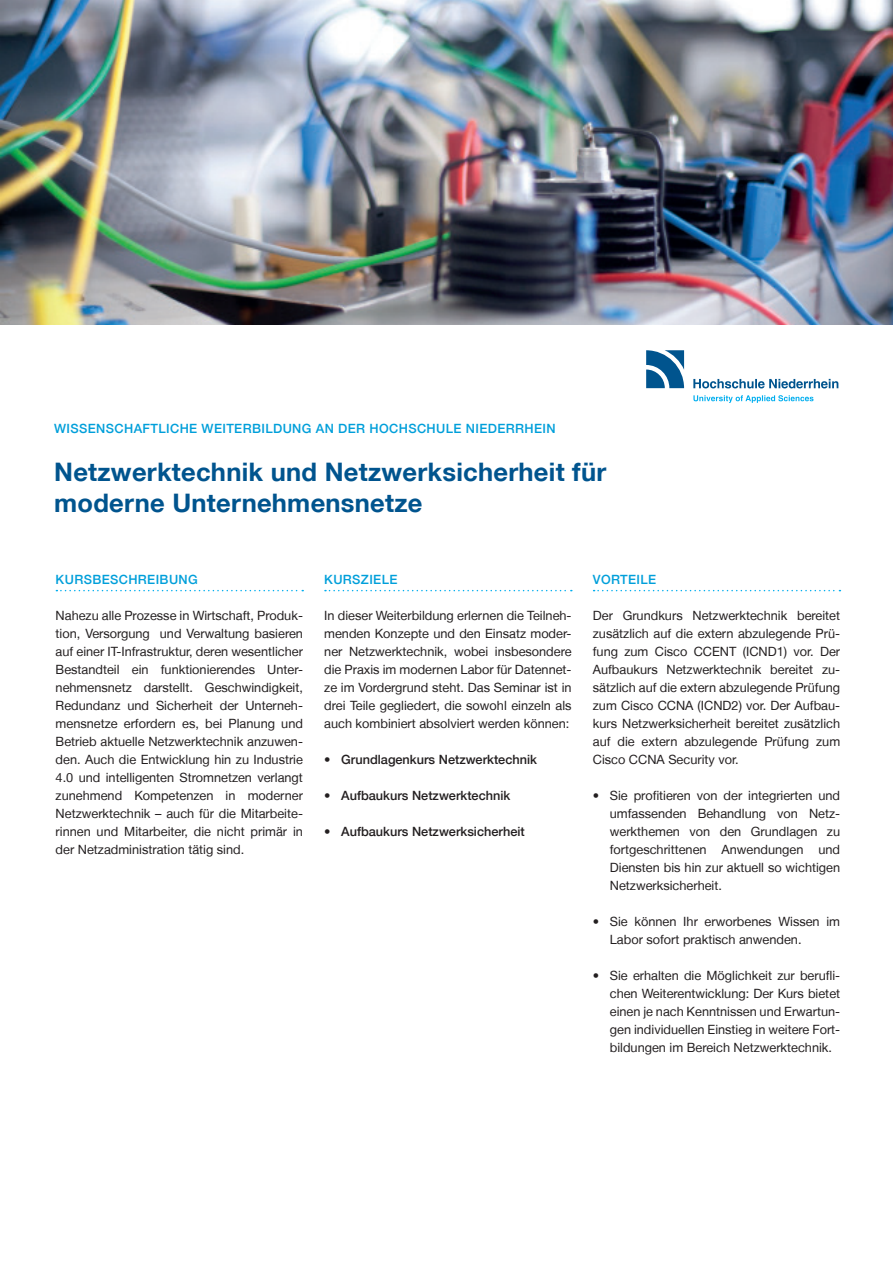
<style>
.page{position:relative;width:893px;height:1263px;background:#fff}
.page>*{position:absolute;margin:0;border:0;box-sizing:border-box;transform-origin:0 0}
.t1{font:700 25.5px "Helvetica Neue LT";letter-spacing:.01em;color:#00548e}
.HEADLINE_Cyan{font:12.75px/18px "Helvetica Neue LT";color:#231f20;text-align:justify}
.HEADLINE_Cyan-2{font:500 12.75px "Helvetica Neue LT";letter-spacing:.03em;color:#009fda}
.t2{font:500 12.75px "Helvetica Neue LT";color:#231f20}
</style>
<div class="page">
<svg style="left:646px;top:350px;width:38px;height:38px"></svg>
<svg style="left:693px;top:379px;width:145px;height:9px"></svg>
<svg style="left:693px;top:395px;width:120px;height:8px"></svg>
<svg style="left:56px;top:590px;width:247px;height:1px"></svg>
<svg style="left:325px;top:590px;width:247px;height:1px"></svg>
<svg style="left:594px;top:590px;width:246px;height:1px"></svg>
<img style="left:0;top:0;width:893px;height:325px">
<p class="HEADLINE_Cyan-2" style="left:54px;top:421px;width:503px">WISSENSCHAFTLICHE WEITERBILDUNG AN DER HOCHSCHULE NIEDERRHEIN</p>
<p class="t1" style="left:54px;top:456px;width:554px">Netzwerktechnik und Netzwerksicherheit für</p>
<p class="t1" style="left:54px;top:487px;width:370px">moderne Unternehmensnetze</p>
<p class="HEADLINE_Cyan-2" style="left:56px;top:572px;width:144px">KURSBESCHREIBUNG</p>
<p class="HEADLINE_Cyan" style="left:56px;top:606px;width:249px">Nahezu alle Prozesse in Wirtschaft, Produk&shy;tion, Versorgung und Verwaltung basieren auf einer IT-Infrastruktur, deren wesentlicher Bestandteil ein funktionierendes Unter&shy;nehmensnetz darstellt. Geschwindigkeit, Redundanz und Sicherheit der Unterneh&shy;mensnetze erfordern es, bei Planung und Betrieb aktuelle Netzwerktechnik anzuwen&shy;den. Auch die Entwicklung hin zu Industrie 4.0 und intelligenten Stromnetzen verlangt zunehmend Kompetenzen in moderner Netzwerktechnik – auch für die Mitarbeite&shy;rinnen und Mitarbeiter, die nicht primär in der Netzadministration tätig sind.</p>
<p class="HEADLINE_Cyan-2" style="left:324px;top:572px;width:75px">KURSZIELE</p>
<p class="HEADLINE_Cyan" style="left:324px;top:606px;width:249px">In dieser Weiterbildung erlernen die Teilneh&shy;menden Konzepte und den Einsatz moder&shy;ner Netzwerktechnik, wobei insbesondere die Praxis im modernen Labor für Datennet&shy;ze im Vordergrund steht. Das Seminar ist in drei Teile gegliedert, die sowohl einzeln als auch kombiniert absolviert werden können:</p>
<p class="t2" style="left:324px;top:752px;width:214px">• Grundlagenkurs Netzwerktechnik</p>
<p class="t2" style="left:324px;top:788px;width:188px">• Aufbaukurs Netzwerktechnik</p>
<p class="t2" style="left:324px;top:824px;width:202px">• Aufbaukurs Netzwerksicherheit</p>
<p class="HEADLINE_Cyan-2" style="left:593px;top:572px;width:65px">VORTEILE</p>
<p class="HEADLINE_Cyan" style="left:593px;top:606px;width:249px">Der Grundkurs Netzwerktechnik bereitet zusätzlich auf die extern abzulegende Prü&shy;fung zum Cisco CCENT (ICND1) vor. Der Aufbaukurs Netzwerktechnik bereitet zu&shy;sätzlich auf die extern abzulegende Prüfung zum Cisco CCNA (ICND2) vor. Der Aufbau&shy;kurs Netzwerksicherheit bereitet zusätzlich auf die extern abzulegende Prüfung zum Cisco CCNA Security vor.</p>
<p class="HEADLINE_Cyan" style="left:610px;top:786px;width:232px;text-indent:-17px">• Sie profitieren von der integrierten und umfassenden Behandlung von Netz&shy;werkthemen von den Grundlagen zu fortgeschrittenen Anwendungen und Diensten bis hin zur aktuell so wichtigen Netzwerksicherheit.</p>
<p class="HEADLINE_Cyan" style="left:610px;top:912px;width:232px;text-indent:-17px">• Sie können Ihr erworbenes Wissen im<br>Labor sofort praktisch anwenden.</p>
<p class="HEADLINE_Cyan" style="left:610px;top:966px;width:232px;text-indent:-17px">• Sie erhalten die Möglichkeit zur berufli&shy;chen Weiterentwicklung: Der Kurs bietet einen je nach Kenntnissen und Erwartun&shy;gen individuellen Einstieg in weitere Fort&shy;bildungen im Bereich Netzwerktechnik.</p>
</div>
